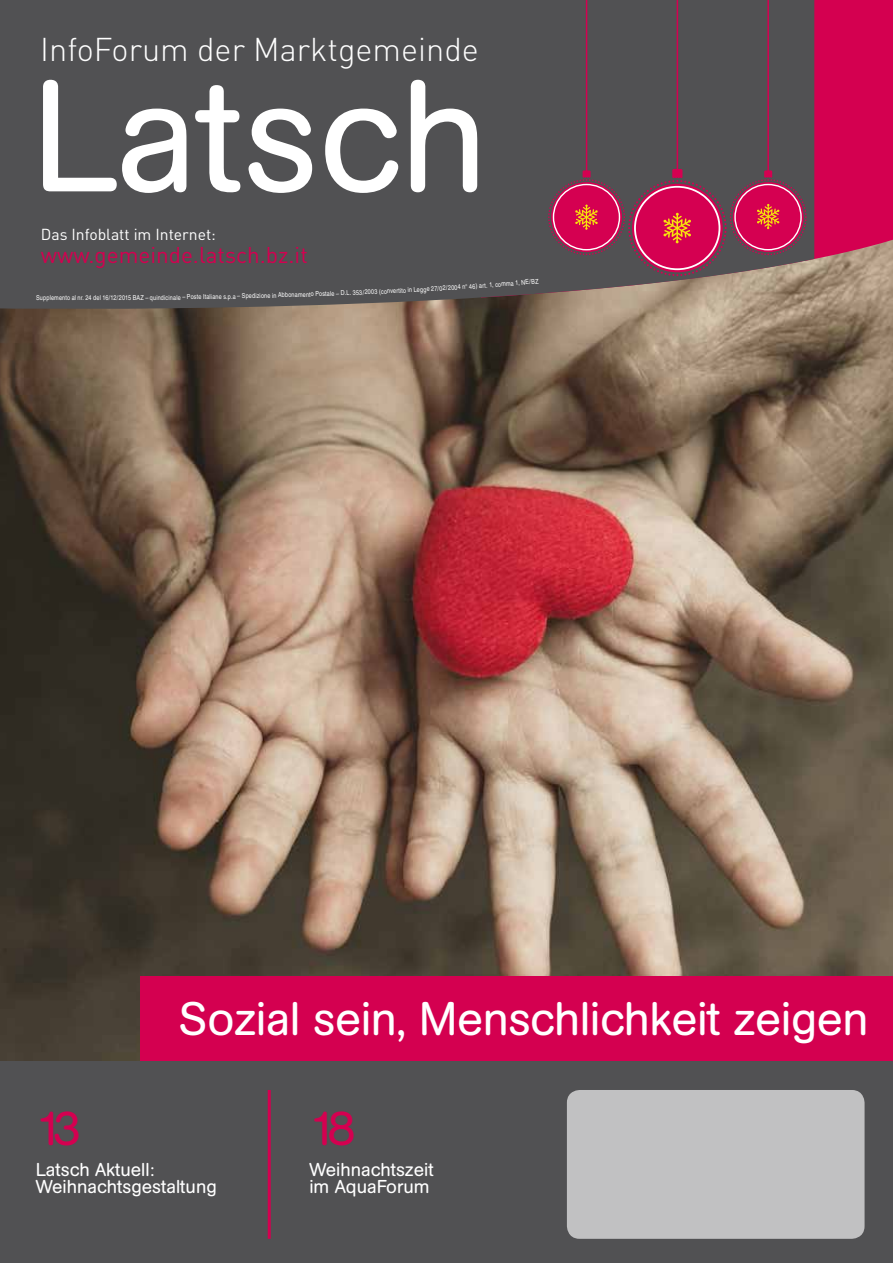
<style>
.page{position:relative;width:893px;height:1263px;background:#fff}
.page>*{position:absolute;margin:0;border:0;box-sizing:border-box;transform-origin:0 0}
.t1{font:156.75px "AG Book Rounded";color:#fff}
.t2{font:47.7px "AG Book Rounded";color:#d40050}
.t3{font:46.5px "AG Book Rounded";letter-spacing:-.01em;color:#fff}
.t4{font:300 32.55px "DIN Pro";color:#fff}
.t5{font:22.5px "DIN Pro";color:#d40050}
.t6{font:18.45px/17.1px "AG Book Rounded";color:#fff}
.t7{font:15.75px "DIN Pro";color:#fff}
.t8{font:condensed 6.75px "Helvetica";letter-spacing:.015em;color:#fff}
</style>
<div class="page">
<img style="left:0;top:297px;width:893px;height:764px">
<svg style="left:814px;top:0;width:79px;height:297px;background:#cd1857"></svg>
<div style="left:0;top:1061px;width:893px;height:202px;background:#515153"></div>
<svg style="left:0;top:0;width:814px;height:318px;background:#565454"></svg>
<hr style="left:268px;top:1090px;width:3px;height:149px;background:#d40050">
<div style="left:567px;top:1090px;width:297px;height:149px;background:#c1c1c2;border-radius:13px"></div>
<div style="left:141px;top:977px;width:752px;height:84px;background:#d40050"></div>
<hr style="left:586px;top:0;width:1px;height:171px;background:#d50051">
<hr style="left:677px;top:0;width:1px;height:173px;background:#d50051">
<hr style="left:767px;top:0;width:2px;height:171px;background:#d50051">
<svg style="left:548px;top:169px;width:259px;height:107px;background:#9c3758"></svg>
<h3 class="t4" style="left:40px;top:27px;width:440px">InfoForum der Marktgemeinde</h3>
<h1 class="t1" style="left:31px;top:48px;width:459px">Latsch</h1>
<h3 class="t7" style="left:41px;top:223px;width:177px">Das Infoblatt im Internet:</h3>
<h3 class="t5" style="left:41px;top:239px;width:269px">www.gemeinde.latsch.bz.it</h3>
<p class="t8" style="left:506px;top:280px;width:34px;rotate:-5deg">ma 1, NE/BZ</p>
<p class="t8" style="left:36px;top:294px;width:106px">Supplemento al nr. 24 del 16/12/2015 BA</p>
<p class="t8" style="left:140px;top:294px;width:128px;rotate:-1deg">Z – quindicinale – Poste Italiane s.p.a – Spedizion</p>
<p class="t8" style="left:267px;top:292px;width:105px;rotate:-2deg">e in Abbonamento Postale – D.L. 353/20</p>
<p class="t8" style="left:371px;top:288px;width:76px;rotate:-3deg">03 (convertito in Legge 27/02</p>
<p class="t8" style="left:446px;top:284px;width:61px;rotate:-4deg">/2004 n° 46) art. 1, com</p>
<h3 class="t3" style="left:179px;top:993px;width:691px">Sozial sein, Menschlichkeit zeigen</h3>
<h2 class="t2" style="left:36px;top:1101px;width:47px">13</h2>
<h3 class="t6" style="left:36px;top:1161px;width:182px">Latsch Aktuell:<br>Weihnachtsgestaltung</h3>
<h2 class="t2" style="left:309px;top:1101px;width:47px">18</h2>
<h3 class="t6" style="left:309px;top:1161px;width:126px">Weihnachtszeit im AquaForum</h3>
</div>
